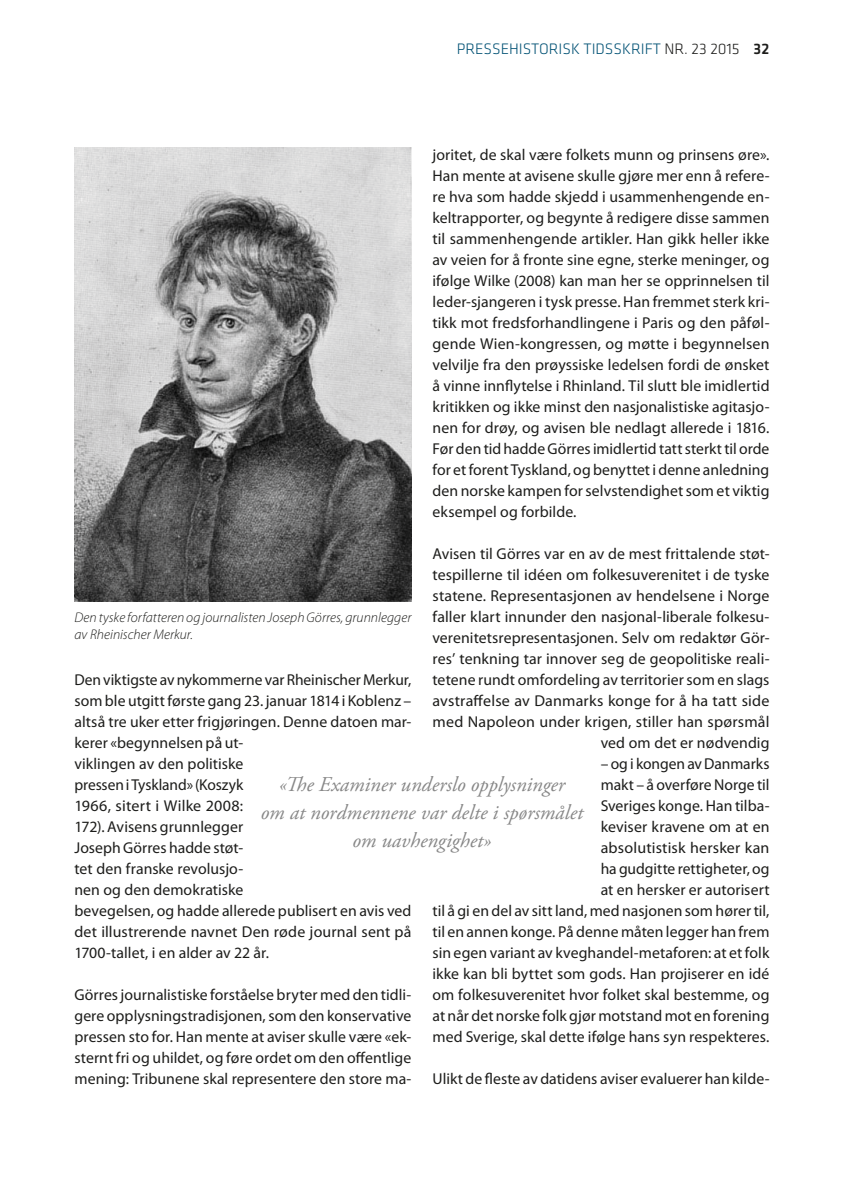
<style>
.page{position:relative;width:844px;height:1191px;background:#fff}
.page>*{position:absolute;margin:0;border:0;box-sizing:border-box;transform-origin:0 0}
.NPF_sitater{font:italic 21px/28px "Adobe Garamond Pro";color:#878787;text-align:center}
.NPF_brødtekst{font:15.75px/21px "Myriad Pro";letter-spacing:.005em;color:#1d1d1b;text-align:justify}
.t1{font:300 15.75px "Klavika Basic";color:#005174}
.NPF_billedtekst{font:italic 300 14px/17.5px "Myriad Pro";letter-spacing:.005em;color:#1d1d1b}
.s1{color:#1d1d1b}
.s2{font-weight:500;color:#1d1d1b}
</style>
<div class="page">
<img style="left:74px;top:147px;width:337px;height:454px">
<p class="t1" style="left:457px;top:39px;width:314px">PRESSEHISTORISK TIDSSKRIFT <span class="s1">NR. 23 2015</span> <span class="s2">32</span></p>
<p class="NPF_brødtekst" style="left:432px;top:144px;width:338px">joritet, de skal være folkets munn og prinsens øre».<br>Han mente at avisene skulle gjøre mer enn å refere&shy;re hva som hadde skjedd i usammenhengende en&shy;keltrapporter, og begynte å redigere disse sammen til sammenhengende artikler. Han gikk heller ikke av veien for å fronte sine egne, sterke meninger, og ifølge Wilke (2008) kan man her se opprinnelsen til leder-sjangeren i tysk presse. Han fremmet sterk kri&shy;tikk mot fredsforhandlingene i Paris og den påføl&shy;gende Wien-kongressen, og møtte i begynnelsen velvilje fra den prøyssiske ledelsen fordi de ønsket å vinne innflytelse i Rhinland. Til slutt ble imidlertid kritikken og ikke minst den nasjonalistiske agitasjo&shy;nen for drøy, og avisen ble nedlagt allerede i 1816.<br>Før den tid hadde Görres imidlertid tatt sterkt til orde for et forent Tyskland, og benyttet i denne anledning den norske kampen for selvstendighet som et viktig eksempel og forbilde.</p>
<p class="NPF_brødtekst" style="left:432px;top:543px;width:338px;text-align:right">Avisen til Görres var en av de mest frittalende støt&shy;tespillerne til idéen om folkesuverenitet i de tyske statene. Representasjonen av hendelsene i Norge faller klart innunder den nasjonal-liberale folkesu&shy;verenitetsrepresentasjonen. Selv om redaktør Gör&shy;res’ tenkning tar innover seg de geopolitiske reali&shy;tetene rundt omfordeling av territorier som en slags avstraffelse av Danmarks konge for å ha tatt side med Napoleon under krigen, stiller han spørsmål ved om det er nødvendig</p>
<p class="NPF_brødtekst" style="left:432px;top:753px;width:338px;text-align:right">– og i kongen av Danmarks<br>makt – å overføre Norge til<br>Sveriges konge. Han tilba-<br>keviser kravene om at en<br>absolutistisk hersker kan<br>ha gudgitte rettigheter, og<br>at en hersker er autorisert<br>til å gi en del av sitt land, med nasjonen som hører til, til en annen konge. På denne måten legger han frem sin egen variant av kveghandel-metaforen: at et folk ikke kan bli byttet som gods. Han projiserer en idé om folkesuverenitet hvor folket skal bestemme, og at når det norske folk gjør motstand mot en forening med Sverige, skal dette ifølge hans syn respekteres.</p>
<p class="NPF_brødtekst" style="left:432px;top:1068px;width:338px">Ulikt de fleste av datidens aviser evaluerer han kilde-</p>
<p class="NPF_billedtekst" style="left:74px;top:608px;width:338px">Den tyske forfatteren og journalisten Joseph Görres, grunnlegger av Rheinischer Merkur.</p>
<p class="NPF_brødtekst" style="left:74px;top:669px;width:338px;text-align:left">Den viktigste av nykommerne var Rheinischer Merkur, som ble utgitt første gang 23. januar 1814 i Koblenz – altså tre uker etter frigjøringen. Denne datoen mar&shy;kerer «begynnelsen på ut-<br>viklingen av den politiske<br>pressen i Tyskland» (Koszyk<br>1966, sitert i Wilke 2008:<br>172). Avisens grunnlegger<br>Joseph Görres hadde støt-<br>tet den franske revolusjo-<br>nen og den demokratiske<br>bevegelsen, og hadde allerede publisert en avis ved det illustrerende navnet Den røde journal sent på 1700-tallet, i en alder av 22 år.</p>
<p class="NPF_brødtekst" style="left:74px;top:984px;width:338px">Görres journalistiske forståelse bryter med den tidli&shy;gere opplysningstradisjonen, som den konservative pressen sto for. Han mente at aviser skulle være «ek&shy;sternt fri og uhildet, og føre ordet om den offentlige mening: Tribunene skal representere den store ma-</p>
<p class="NPF_sitater" style="left:279px;top:770px;width:288px">«The Examiner underslo opplysninger</p>
<p class="NPF_sitater" style="left:260px;top:798px;width:324px">om at nordmennene var delte i spørsmålet om uavhengighet»</p>
</div>
